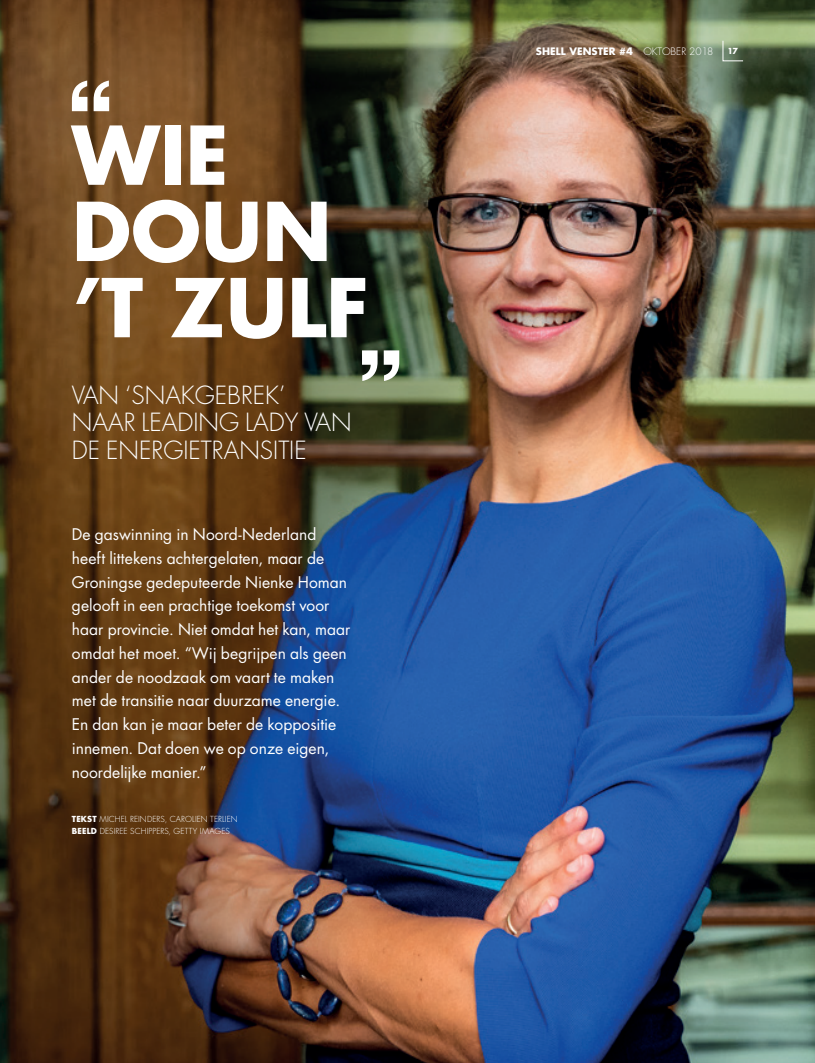
<style>
.page{position:relative;width:815px;height:1063px;background:#fff}
.page>*{position:absolute;margin:0;border:0;box-sizing:border-box;transform-origin:0 0}
.t1{font:700 78.75px/76.2px "Futura Std";color:#fff}
.t2{font:300 24.38px/27.5px "Futura Std";color:#fff}
.t3{font:15.62px/23.8px "Futura Std";letter-spacing:.005em;color:#fff}
.t4{font:700 10px "Futura Std";letter-spacing:.01em;color:#fff}
.t5{font:300 8.12px/12.5px "Futura Std";letter-spacing:.015em;color:#fff}
.t6{font:700 8.12px "Futura Std";color:#fff}
.s1{font-weight:700}
.s2{font-weight:300}
</style>
<div class="page">
<img style="left:0;top:0;width:815px;height:1063px">
<svg style="left:72px;top:81px;width:37px;height:30px"></svg>
<svg style="left:362px;top:350px;width:37px;height:31px"></svg>
<svg style="left:722px;top:40px;width:22px;height:21px"></svg>
<h1 class="t1" style="left:72px;top:116px;width:298px">WIE<br>DOUN ’T ZULF</h1>
<h2 class="t2" style="left:72px;top:382px;width:281px">VAN ‘SNAKGEBREK’<br>NAAR LEADING LADY VAN<br>DE ENERGIETRANSITIE</h2>
<p class="t3" style="left:72px;top:523px;width:280px">De gaswinning in Noord-Nederland heeft littekens achtergelaten, maar de Groningse gedeputeerde Nienke Homan gelooft in een prachtige toekomst voor haar provincie. Niet omdat het kan, maar omdat het moet. “Wij begrijpen als geen ander de noodzaak om vaart te maken met de transitie naar duurzame energie.<br>En dan kan je maar beter de koppositie innemen. Dat doen we op onze eigen, noordelijke manier.”</p>
<p class="t5" style="left:72px;top:813px;width:167px"><span class="s1">TEKST</span> MICHEL REINDERS, CAROLIEN TERLIEN<br><span class="s1">BEELD</span> DESIREE SCHIPPERS, GETTY IMAGES</p>
<p class="t4" style="left:536px;top:44px;width:179px">SHELL VENSTER #4 <span class="s2">OKTOBER 2018</span></p>
<p class="t6" style="left:728px;top:46px;width:12px">17</p>
</div>
